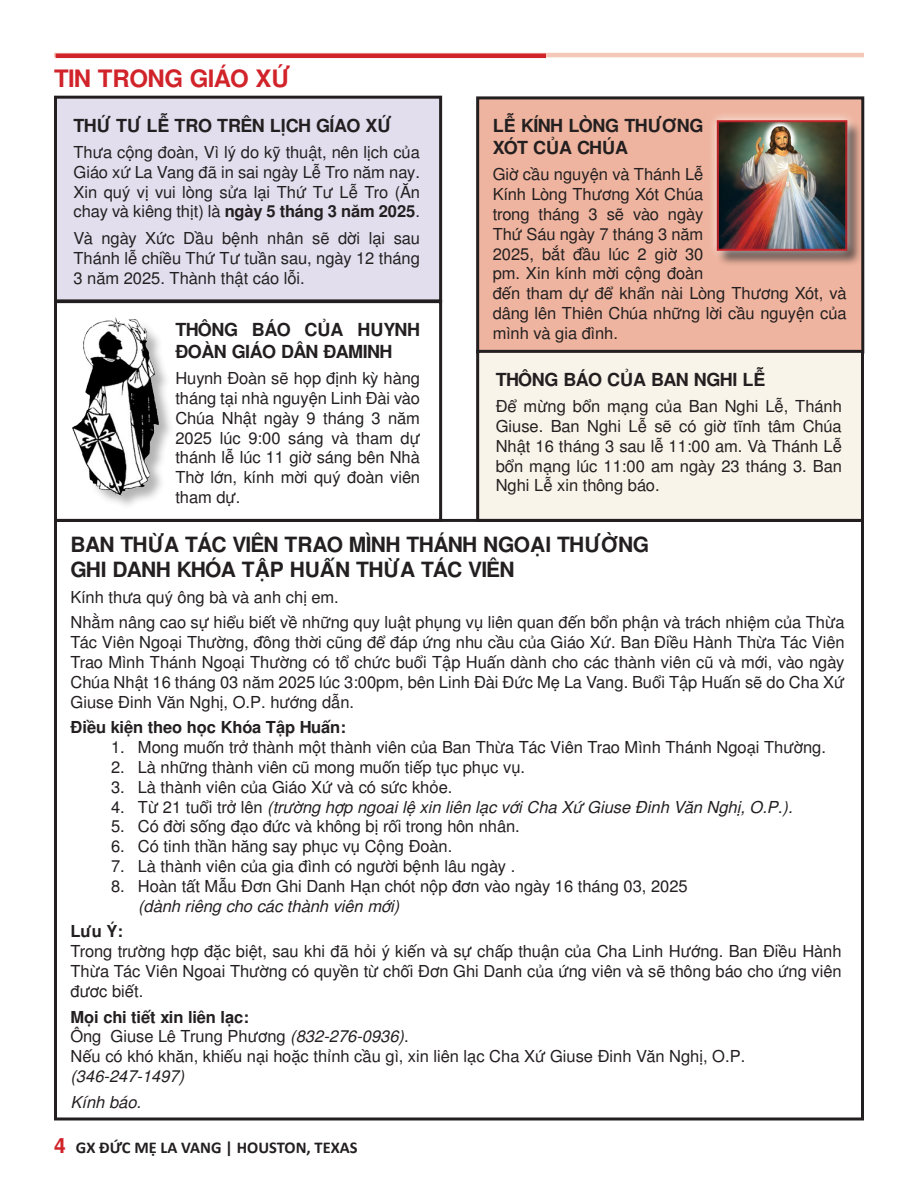
<style>
.page{position:relative;width:918px;height:1188px;background:#fff}
.page>*{position:absolute;margin:0;border:0;box-sizing:border-box;transform-origin:0 0}
.t1{font:700 24px "Free Sans";letter-spacing:-.02em;color:#d1232a}
.t2{font:700 21px "Free Sans";letter-spacing:-.03em;color:#231f20}
.t3{font:700 18px/21.6px "Free Sans";letter-spacing:-.03em;color:#231f20}
.t4{font:700 18px "Free Sans";letter-spacing:-.005em;color:#231f20}
.t5{font:16.5px/19.8px "Free Sans";color:#231f20;text-align:justify}
.t6{font:italic 16.5px "Free Sans";color:#231f20}
.t7{font:700 16.5px "Free Sans";color:#231f20}
.t8{font:700 16.5px "Calibri";color:#231f20}
.s1{font-weight:700}
.s2{font-style:normal}
.s3{font-style:italic}
.s4{font-family:"Free Sans";font-size:21px;color:#d1232a}
</style>
<div class="page">
<div style="left:478px;top:98px;width:385px;height:254px;background:#eeb49f"></div>
<div style="left:476px;top:96px;width:388px;height:258px;border:3px solid #231f20"></div>
<div style="left:716px;top:120px;width:147px;height:147px;background:#231f20;opacity:.75"></div>
<div style="left:707px;top:111px;width:150px;height:149px;background:#fff;opacity:.75"></div>
<img style="left:717px;top:120px;width:131px;height:131px">
<div style="left:718px;top:122px;width:128px;height:127px;border:1px solid #d1232a"></div>
<div style="left:54px;top:300px;width:388px;height:222px;border:3px solid #231f20"></div>
<div style="left:74px;top:319px;width:101px;height:192px;background:#231f20;opacity:.34"></div>
<img style="left:72px;top:317px;width:87px;height:180px">
<div style="left:56px;top:97px;width:385px;height:204px;background:#e3deee"></div>
<div style="left:54px;top:96px;width:388px;height:206px;border:3px solid #231f20"></div>
<div style="left:478px;top:351px;width:384px;height:169px;background:#f8f4e9"></div>
<div style="left:476px;top:350px;width:388px;height:172px;border:3px solid #231f20"></div>
<div style="left:54px;top:519px;width:810px;height:601px;border:3px solid #231f20"></div>
<svg style="left:54px;top:53px;width:810px;height:4px;background:#eeb2a4"></svg>
<hr style="left:56px;top:54px;width:490px;height:4px;background:#d1232a">
<p class="t1" style="left:54px;top:61px;width:238px">TIN TRONG GIÁO XỨ</p>
<p class="t4" style="left:74px;top:112px;width:320px">THỨ TƯ LỄ TRO TRÊN LỊCH GÍAO XỨ</p>
<p class="t5" style="left:74px;top:143px;width:348px">Thưa cộng đoàn, Vì lý do kỹ thuật, nên lịch của Giáo xứ La Vang đã in sai ngày Lễ Tro năm nay.<br>Xin quý vị vui lòng sửa lại Thứ Tư Lễ Tro (Ăn chay và kiêng thịt) là <span class="s1">ngày 5 tháng 3 năm 2025</span>.</p>
<p class="t5" style="left:74px;top:229px;width:348px">Và ngày Xức Dầu bệnh nhân sẽ dời lại sau Thánh lễ chiều Thứ Tư tuần sau, ngày 12 tháng 3 năm 2025. Thành thật cáo lỗi.</p>
<p class="t3" style="left:493px;top:116px;width:212px">LỄ KÍNH LÒNG THƯƠNG<br>XÓT CỦA CHÚA</p>
<p class="t5" style="left:493px;top:166px;width:356px;text-align:left">Giờ cầu nguyện và Thánh Lễ<br>Kính Lòng Thương Xót Chúa<br>trong tháng 3 sẽ vào ngày<br>Thứ Sáu ngày 7 tháng 3 năm<br>2025, bắt đầu lúc 2 giờ 30<br>pm. Xin kính mời cộng đoàn<br>đến tham dự để khẩn nài Lòng Thương Xót, và dâng lên Thiên Chúa những lời cầu nguyện của</p>
<p class="t3" style="left:175px;top:320px;width:246px">THÔNG BÁO CỦA HUYNH</p>
<p class="t5" style="left:493px;top:324px;width:127px">mình và gia đình.</p>
<p class="t3" style="left:175px;top:341px;width:219px">ĐOÀN GIÁO DÂN ĐAMINH</p>
<p class="t5" style="left:175px;top:369px;width:246px">Huynh Đoàn sẽ họp định kỳ hàng tháng tại nhà nguyện Linh Đài vào Chúa Nhật ngày 9 tháng 3 năm 2025 lúc 9:00 sáng và tham dự thánh lễ lúc 11 giờ sáng bên Nhà Thờ lớn, kính mời quý đoàn viên tham dự.</p>
<p class="t3" style="left:496px;top:369px;width:271px">THÔNG BÁO CỦA BAN NGHI LỄ</p>
<p class="t5" style="left:496px;top:398px;width:348px">Để mừng bổn mạng của Ban Nghi Lễ, Thánh Giuse. Ban Nghi Lễ sẽ có giờ tĩnh tâm Chúa Nhật 16 tháng 3 sau lễ 11:00 am. Và Thánh Lễ bổn mạng lúc 11:00 am ngày 23 tháng 3. Ban Nghi Lễ xin thông báo.</p>
<p class="t2" style="left:70px;top:529px;width:580px">BAN THỪA TÁC VIÊN TRAO MÌNH THÁNH NGOẠI THƯỜNG</p>
<p class="t2" style="left:70px;top:554px;width:446px">GHI DANH KHÓA TẬP HUẤN THỪA TÁC VIÊN</p>
<p class="t5" style="left:70px;top:588px;width:270px">Kính thưa quý ông bà và anh chị em.</p>
<p class="t5" style="left:70px;top:614px;width:776px">Nhằm nâng cao sự hiểu biết về những quy luật phụng vụ liên quan đến bổn phận và trách nhiệm của Thừa Tác Viên Ngoại Thường, đồng thời cũng để đáp ứng nhu cầu của Giáo Xứ. Ban Điều Hành Thừa Tác Viên Trao Mình Thánh Ngoại Thường có tổ chức buổi Tập Huấn dành cho các thành viên cũ và mới, vào ngày Chúa Nhật 16 tháng 03 năm 2025 lúc 3:00pm, bên Linh Đài Đức Mẹ La Vang. Buổi Tập Huấn sẽ do Cha Xứ Giuse Đinh Văn Nghị, O.P. hướng dẫn.</p>
<p class="t7" style="left:70px;top:716px;width:277px">Điều kiện theo học Khóa Tập Huấn:</p>
<p class="t5" style="left:111px;top:739px;width:716px">1. Mong muốn trở thành một thành viên của Ban Thừa Tác Viên Trao Mình Thánh Ngoại Thường.</p>
<p class="t5" style="left:111px;top:758px;width:416px">2. Là những thành viên cũ mong muốn tiếp tục phục vụ.</p>
<p class="t5" style="left:111px;top:778px;width:343px">3. Là thành viên của Giáo Xứ và có sức khỏe.</p>
<p class="t6" style="left:111px;top:795px;width:683px"><span class="s2">4. Từ 21 tuổi trở lên</span> (trường hợp ngoai lệ xin liên lạc với Cha Xứ Giuse Đinh Văn Nghị, O.P.).</p>
<p class="t5" style="left:111px;top:818px;width:410px">5. Có đời sống đạo đức và không bị rối trong hôn nhân.</p>
<p class="t5" style="left:111px;top:838px;width:343px">6. Có tinh thần hăng say phục vụ Cộng Đoàn.</p>
<p class="t5" style="left:111px;top:857px;width:406px">7. Là thành viên của gia đình có người bệnh lâu ngày .</p>
<p class="t5" style="left:111px;top:877px;width:578px">8. Hoàn tất Mẫu Đơn Ghi Danh Hạn chót nộp đơn vào ngày 16 tháng 03, 2025</p>
<p class="t6" style="left:138px;top:894px;width:263px">(dành riêng cho các thành viên mới)</p>
<p class="t7" style="left:70px;top:920px;width:54px">Lưu Ý:</p>
<p class="t5" style="left:70px;top:943px;width:773px">Trong trường hợp đặc biệt, sau khi đã hỏi ý kiến và sự chấp thuận của Cha Linh Hướng. Ban Điều Hành Thừa Tác Viên Ngoai Thường có quyền từ chối Đơn Ghi Danh của ứng viên và sẽ thông báo cho ứng viên đươc biết.</p>
<p class="t7" style="left:70px;top:1005px;width:180px">Mọi chi tiết xin liên lạc:</p>
<p class="t5" style="left:70px;top:1028px;width:340px">Ông Giuse Lê Trung Phương <span class="s3">(832-276-0936)</span>.</p>
<p class="t5" style="left:70px;top:1048px;width:676px">Nếu có khó khăn, khiếu nại hoặc thỉnh cầu gì, xin liên lạc Cha Xứ Giuse Đinh Văn Nghị, O.P.</p>
<p class="t6" style="left:70px;top:1064px;width:115px">(346-247-1497)</p>
<p class="t6" style="left:70px;top:1090px;width:72px">Kính báo.</p>
<p class="t8" style="left:54px;top:1136px;width:305px"><span class="s4">4</span> GX ĐỨC MẸ LA VANG | HOUSTON, TEXAS</p>
</div>
